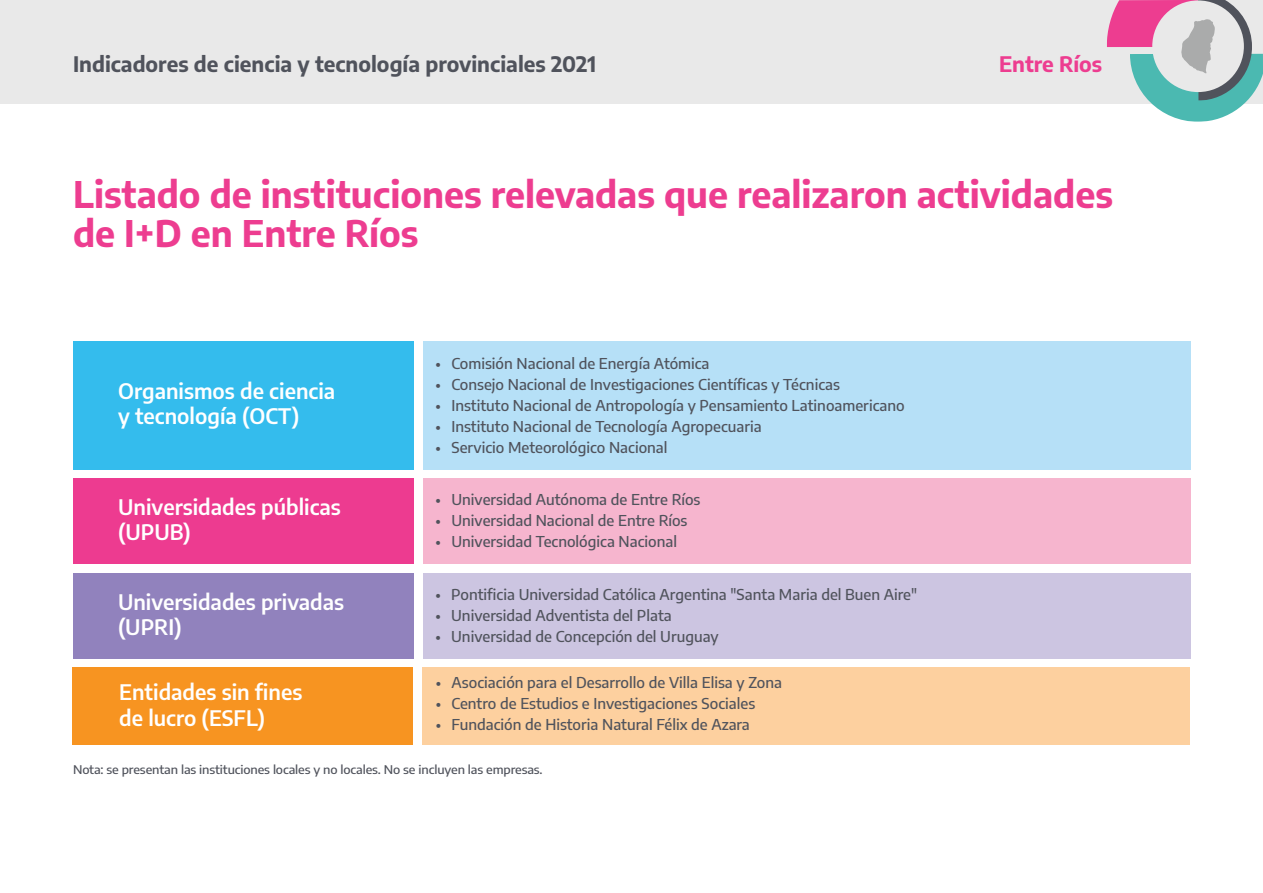
<style>
.page{position:relative;width:1263px;height:893px;background:#fff}
.page>*{position:absolute;margin:0;border:0;box-sizing:border-box;transform-origin:0 0}
.t1{font:700 36px/39px "Encode Sans";color:#ed3d90}
.t2{font:600 21px/25.2px "Encode Sans";color:#fff}
.t3{font:700 21px "Encode Sans";color:#50535c}
.t4{font:700 21px "Encode Sans";color:#ed3d90}
.t5{font:500 15px "Encode Sans";color:#50535c}
.t6{font:500 12px "Encode Sans";letter-spacing:-.01em;color:#50535c;scale:1.05 1}
</style>
<div class="page">
<div style="left:423px;top:341px;width:767px;height:128px;background:#b6e0f7"></div>
<div style="left:73px;top:341px;width:340px;height:128px;background:#34bced"></div>
<div style="left:423px;top:479px;width:767px;height:85px;background:#f6b5ce"></div>
<div style="left:73px;top:479px;width:340px;height:85px;background:#ed3b90"></div>
<div style="left:422px;top:668px;width:768px;height:77px;background:#fdd09f"></div>
<div style="left:73px;top:668px;width:340px;height:77px;background:#f79421"></div>
<div style="left:423px;top:573px;width:767px;height:85px;background:#ccc5e1"></div>
<div style="left:73px;top:573px;width:340px;height:85px;background:#9182bd"></div>
<div style="left:0;top:0;width:1263px;height:103px;background:#e9e9e9"></div>
<svg style="left:1107px;top:0;width:156px;height:122px"></svg>
<h2 class="t3" style="left:73px;top:49px;width:525px">Indicadores de ciencia y tecnología provinciales 2021</h2>
<h2 class="t4" style="left:999px;top:49px;width:105px">Entre Ríos</h2>
<h1 class="t1" style="left:73px;top:173px;width:1041px">Listado de instituciones relevadas que realizaron actividades de I+D en Entre Ríos</h1>
<h2 class="t2" style="left:118px;top:378px;width:219px">Organismos de ciencia y tecnología (OCT)</h2>
<p class="t5" style="left:436px;top:352px;width:275px">• Comisión Nacional de Energía Atómica</p>
<p class="t5" style="left:436px;top:373px;width:406px">• Consejo Nacional de Investigaciones Científicas y Técnicas</p>
<p class="t5" style="left:436px;top:394px;width:470px">• Instituto Nacional de Antropología y Pensamiento Latinoamericano</p>
<p class="t5" style="left:436px;top:415px;width:328px">• Instituto Nacional de Tecnología Agropecuaria</p>
<p class="t5" style="left:436px;top:436px;width:233px">• Servicio Meteorológico Nacional</p>
<h2 class="t2" style="left:118px;top:494px;width:224px">Universidades públicas (UPUB)</h2>
<p class="t5" style="left:436px;top:488px;width:266px">• Universidad Autónoma de Entre Ríos</p>
<p class="t5" style="left:436px;top:509px;width:253px">• Universidad Nacional de Entre Ríos</p>
<p class="t5" style="left:436px;top:530px;width:243px">• Universidad Tecnológica Nacional</p>
<h2 class="t2" style="left:118px;top:588px;width:228px">Universidades privadas (UPRI)</h2>
<p class="t5" style="left:435px;top:584px;width:483px">• Pontificia Universidad Católica Argentina "Santa Maria del Buen Aire"</p>
<p class="t5" style="left:435px;top:605px;width:238px">• Universidad Adventista del Plata</p>
<p class="t5" style="left:435px;top:626px;width:285px">• Universidad de Concepción del Uruguay</p>
<h2 class="t2" style="left:119px;top:679px;width:185px">Entidades sin fines de lucro (ESFL)</h2>
<p class="t5" style="left:436px;top:672px;width:348px">• Asociación para el Desarrollo de Villa Elisa y Zona</p>
<p class="t5" style="left:436px;top:693px;width:321px">• Centro de Estudios e Investigaciones Sociales</p>
<p class="t5" style="left:436px;top:714px;width:316px">• Fundación de Historia Natural Félix de Azara</p>
<p class="t6" style="left:73px;top:761px;width:449px">Nota: se presentan las instituciones locales y no locales. No se incluyen las empresas.</p>
</div>
